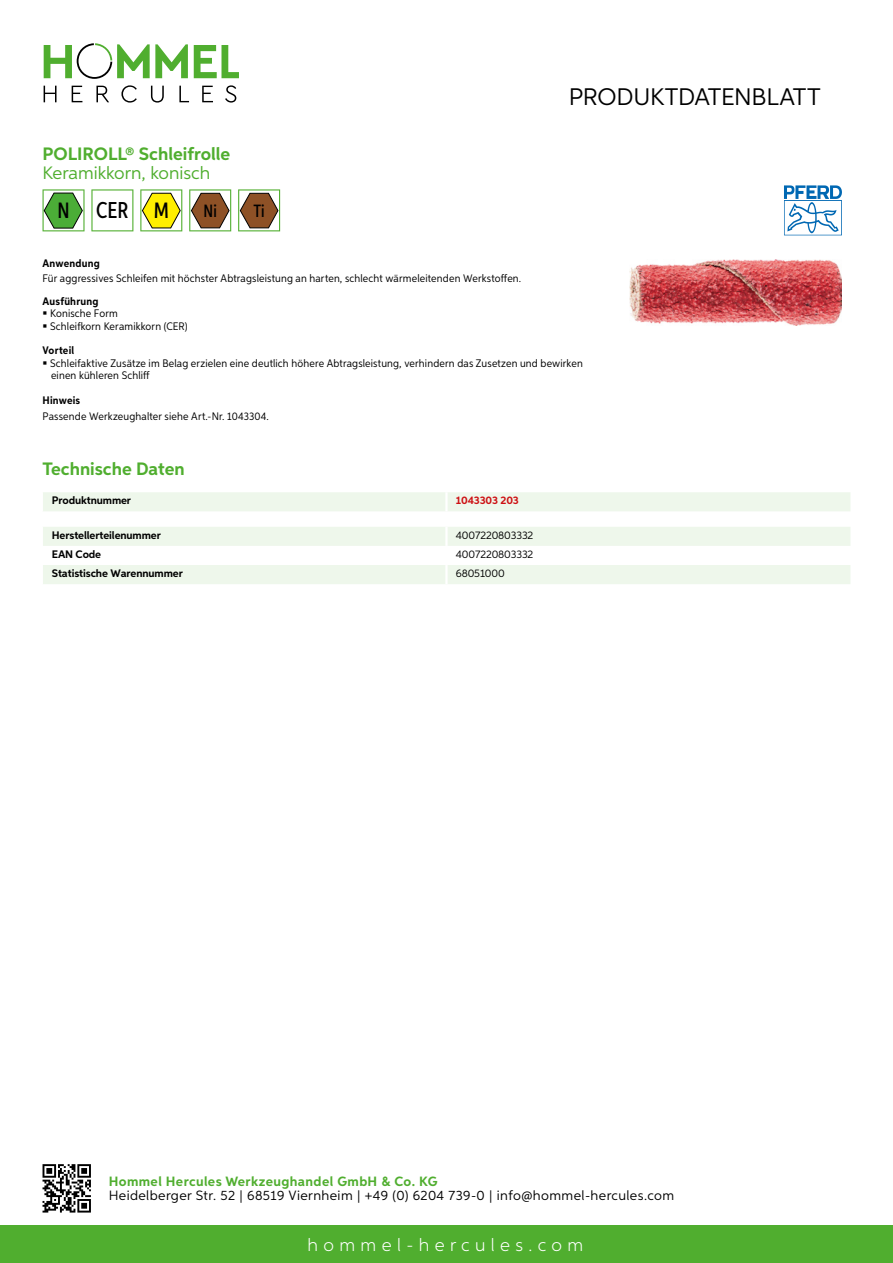
<style>
.page{position:relative;width:893px;height:1263px;background:#fff}
.page>*{position:absolute;margin:0;border:0;box-sizing:border-box;transform-origin:0 0}
.t1{font:24px "Aspira";letter-spacing:-.01em;color:#000}
.t2{font:500 22.95px "Aspira XX Nar";color:#000}
.t3{font:700 18px "Aspira";color:#50ae2f}
.t4{font:300 18px "Aspira";letter-spacing:.3em;color:#fff}
.t5{font:18px "Aspira";color:#50ae2f}
.t6{font:500 17.85px "Aspira XX Nar";color:#000}
.t7{font:13.5px "Aspira";letter-spacing:.03em;color:#000}
.t8{font:700 13.5px "Aspira";letter-spacing:.03em;color:#50ae2f}
.t9{font:10.95px/12.8px "Aspira Nar";letter-spacing:.015em;color:#000}
.t10{font:700 10.95px "Aspira";letter-spacing:-.01em;color:#000}
.t11{font:10.95px "Aspira";letter-spacing:-.01em;color:#000}
.t12{font:700 10.95px "Aspira Nar";letter-spacing:.02em;color:#000}
.t13{font:700 10.95px "Aspira";letter-spacing:-.01em;color:#cd1013}
.s1{font-size:22.2px}
</style>
<div class="page">
<div style="left:0;top:1226px;width:893px;height:37px;background:#50ae2f"></div>
<svg style="left:43px;top:1164px;width:48px;height:48px"></svg>
<svg style="left:194px;top:45px;width:45px;height:33px"></svg>
<svg style="left:44px;top:43px;width:144px;height:36px"></svg>
<svg style="left:44px;top:86px;width:13px;height:16px"></svg>
<svg style="left:72px;top:86px;width:10px;height:16px"></svg>
<svg style="left:96px;top:86px;width:13px;height:16px"></svg>
<svg style="left:121px;top:85px;width:16px;height:18px"></svg>
<svg style="left:151px;top:86px;width:13px;height:17px"></svg>
<svg style="left:179px;top:86px;width:10px;height:16px"></svg>
<svg style="left:202px;top:86px;width:11px;height:16px"></svg>
<svg style="left:225px;top:85px;width:11px;height:18px"></svg>
<div style="left:43px;top:492px;width:807px;height:19px;background:#eef7eb"></div>
<hr style="left:445px;top:492px;width:3px;height:19px;background:#fff">
<svg style="left:43px;top:527px;width:807px;height:57px"></svg>
<hr style="left:445px;top:565px;width:3px;height:19px;background:#fff">
<svg style="left:43px;top:189px;width:42px;height:42px"></svg>
<svg style="left:91px;top:189px;width:42px;height:42px"></svg>
<svg style="left:140px;top:189px;width:42px;height:42px"></svg>
<svg style="left:189px;top:189px;width:42px;height:42px"></svg>
<svg style="left:238px;top:189px;width:42px;height:42px"></svg>
<img style="left:629px;top:259px;width:213px;height:67px">
<svg style="left:784px;top:185px;width:58px;height:50px"></svg>
<h3 class="t3" style="left:43px;top:142px;width:189px">POLIROLL® Schleifrolle</h3>
<h3 class="t5" style="left:43px;top:162px;width:169px">Keramikkorn, konisch</h3>
<h2 class="t2" style="left:57px;top:196px;width:113px"><span class="s1">N</span> CER <span class="s1">M</span></h2>
<h3 class="t6" style="left:204px;top:200px;width:15px">Ni</h3>
<h3 class="t6" style="left:254px;top:200px;width:13px">Ti</h3>
<h1 class="t1" style="left:569px;top:82px;width:253px">Produktdatenblatt</h1>
<p class="t12" style="left:43px;top:257px;width:59px">Anwendung</p>
<p class="t9" style="left:43px;top:272px;width:480px">Für aggressives Schleifen mit höchster Abtragsleistung an harten, schlecht wärmeleitenden Werkstoffen.</p>
<p class="t12" style="left:43px;top:294px;width:58px">Ausführung</p>
<p class="t9" style="left:50px;top:307px;width:139px">Konische Form<br>Schleifkorn Keramikkorn (CER)</p>
<p class="t12" style="left:43px;top:344px;width:33px">Vorteil</p>
<p class="t9" style="left:50px;top:357px;width:534px;line-height:12px">Schleifaktive Zusätze im Belag erzielen eine deutlich höhere Abtragsleistung, verhindern das Zusetzen und bewirken einen kühleren Schliff</p>
<p class="t12" style="left:43px;top:394px;width:39px">Hinweis</p>
<p class="t9" style="left:43px;top:409px;width:228px">Passende Werkzeughalter siehe Art.-Nr. 1043304.</p>
<h3 class="t3" style="left:43px;top:458px;width:144px">Technische Daten</h3>
<p class="t10" style="left:52px;top:494px;width:81px">Produktnummer</p>
<p class="t13" style="left:456px;top:494px;width:64px">1043303 203</p>
<p class="t10" style="left:52px;top:528px;width:111px">Herstellerteilenummer</p>
<p class="t11" style="left:456px;top:528px;width:79px">4007220803332</p>
<p class="t10" style="left:52px;top:547px;width:51px">EAN Code</p>
<p class="t11" style="left:456px;top:547px;width:79px">4007220803332</p>
<p class="t10" style="left:52px;top:566px;width:132px">Statistische Warennummer</p>
<p class="t11" style="left:456px;top:566px;width:50px">68051000</p>
<p class="t8" style="left:109px;top:1172px;width:330px">Hommel Hercules Werkzeughandel GmbH &amp; Co. KG</p>
<p class="t7" style="left:109px;top:1187px;width:567px">Heidelberger Str. 52 | 68519 Viernheim | +49 (0) 6204 739-0 | info@hommel-hercules.com</p>
<h3 class="t4" style="left:307px;top:1234px;width:277px">hommel-hercules.com</h3>
</div>
